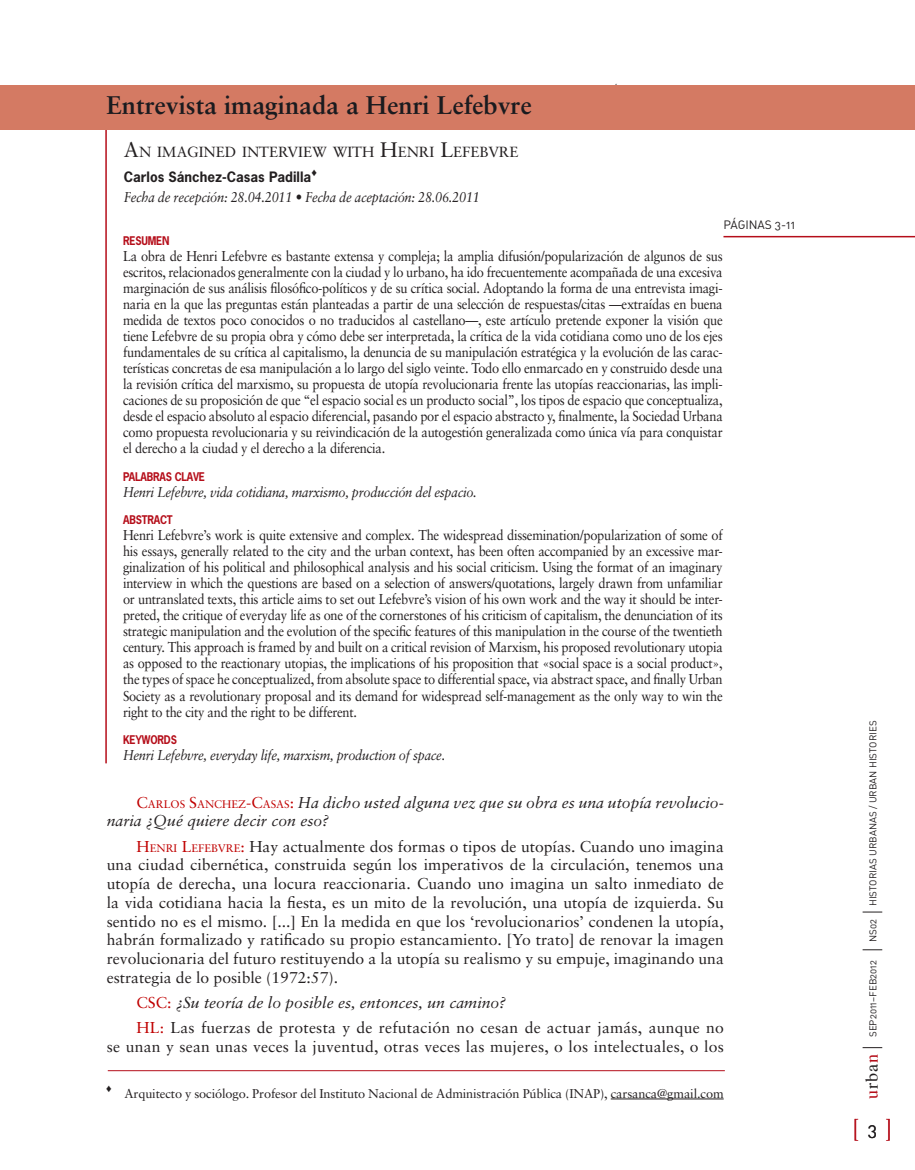
<style>
.page{position:relative;width:915px;height:1170px;background:#fff}
.page>*{position:absolute;margin:0;border:0;box-sizing:border-box;transform-origin:0 0}
.t1{font:700 25.5px "Sabon";color:#1a1b1f}
.t2{font:24px "Sabon";color:#b50e1a;scale:.7 1}
.t3{font:18px "DIN Regular Alternate";color:#231f20}
.t4{font:15.75px/18.8px "Sabon";letter-spacing:.015em;color:#231f20;text-align:justify}
.t5{font:italic 15.75px/18.8px "Sabon";color:#231f20}
.t6{font:14.7px "Sabon";color:#231f20}
.t7{font:14.25px/16px "Sabon";letter-spacing:-.02em;color:#231f20;text-align:justify;scale:.9 1}
.t8{font:italic 14.25px "Sabon";letter-spacing:-.02em;color:#231f20;scale:.9 1}
.t9{font:700 13.5px "News Gothic";color:#231f20}
.t10{font:12.75px "Sabon";letter-spacing:-.01em;color:#231f20}
.t11{font:12px "DIN Regular Alternate";color:#231f20}
.t12{font:700 11.25px "News Gothic";letter-spacing:-.02em;color:#b50e1a;scale:.9 1}
.t13{font:10.8px "Times New Roman";color:#231f20}
.t14{font:9.75px "DIN Regular Alternate";color:#231f20}
.s1{font-size:21px}
.s2{font-style:normal}
.s3{font-style:normal;color:#c00000}
.s4{font-style:normal;font-size:10.95px;color:#c00000}
.s5{color:#c00000}
.s6{font-size:10.95px;color:#c00000}
.s7{font-style:italic}
.s8{font-family:"Times";font-size:18px;color:#b50e1a}
.s9{font-family:"Times";font-size:18px}
</style>
<div class="page">
<svg style="left:862px;top:1047px;width:19px;height:1px"></svg>
<svg style="left:862px;top:949px;width:19px;height:1px"></svg>
<svg style="left:862px;top:911px;width:19px;height:1px"></svg>
<hr style="left:105px;top:101px;width:2px;height:662px;background:#b50e1a">
<hr style="left:723px;top:236px;width:191px;height:1px;background:#b50e1a">
<div style="left:0;top:85px;width:914px;height:44px;background:#d47a63"></div>
<hr style="left:108px;top:1070px;width:616px;height:1px;background:#b50e1a">
<hr style="left:610px;top:1098px;width:113px;height:1px;background:#231f20">
<h1 class="t1" style="left:106px;top:90px;width:427px">Entrevista imaginada a Henri Lefebvre</h1>
<p class="t6" style="left:124px;top:143px;width:396px"><span class="s1">A</span>N IMAGINED INTERVIEW WITH <span class="s1">H</span>ENRI <span class="s1">L</span>EFEBVRE</p>
<p class="t9" style="left:124px;top:168px;width:194px">CARLOS SÁNCHEZ-CASAS PADILLA<sup>♦</sup></p>
<p class="t8" style="left:124px;top:189px;width:397px">Fecha de recepción: 28.04.2011 <span class="s2">•</span> Fecha de aceptación: 28.06.2011</p>
<p class="t12" style="left:123px;top:233px;width:53px">RESUMEN</p>
<p class="t7" style="left:123px;top:248px;width:667px">La obra de Henri Lefebvre es bastante extensa y compleja; la amplia difusión/popularización de algunos de sus escritos, relacionados generalmente con la ciudad y lo urbano, ha ido frecuentemente acompañada de una excesiva marginación de sus análisis filosófico-políticos y de su crítica social. Adoptando la forma de una entrevista imagi&shy;naria en la que las preguntas están planteadas a partir de una selección de respuestas/citas —extraídas en buena medida de textos poco conocidos o no traducidos al castellano—, este artículo pretende exponer la visión que tiene Lefebvre de su propia obra y cómo debe ser interpretada, la crítica de la vida cotidiana como uno de los ejes fundamentales de su crítica al capitalismo, la denuncia de su manipulación estratégica y la evolución de las carac&shy;terísticas concretas de esa manipulación a lo largo del siglo veinte. Todo ello enmarcado en y construido desde una la revisión crítica del marxismo, su propuesta de utopía revolucionaria frente las utopías reaccionarias, las impli&shy;caciones de su proposición de que “el espacio social es un producto social”, los tipos de espacio que conceptualiza, desde el espacio absoluto al espacio diferencial, pasando por el espacio abstracto y, finalmente, la Sociedad Urbana como propuesta revolucionaria y su reivindicación de la autogestión generalizada como única vía para conquistar el derecho a la ciudad y el derecho a la diferencia.</p>
<p class="t12" style="left:123px;top:469px;width:92px">PALABRAS CLAVE</p>
<p class="t8" style="left:123px;top:483px;width:394px">Henri Lefebvre, vida cotidiana, marxismo, producción del espacio.</p>
<p class="t12" style="left:123px;top:512px;width:57px">ABSTRACT</p>
<p class="t7" style="left:123px;top:527px;width:667px">Henri Lefebvre’s work is quite extensive and complex. The widespread dissemination/popularization of some of his essays, generally related to the city and the urban context, has been often accompanied by an excessive mar&shy;ginalization of his political and philosophical analysis and his social criticism. Using the format of an imaginary interview in which the questions are based on a selection of answers/quotations, largely drawn from unfamiliar or untranslated texts, this article aims to set out Lefebvre’s vision of his own work and the way it should be inter&shy;preted, the critique of everyday life as one of the cornerstones of his criticism of capitalism, the denunciation of its strategic manipulation and the evolution of the specific features of this manipulation in the course of the twentieth century. This approach is framed by and built on a critical revision of Marxism, his proposed revolutionary utopia as opposed to the reactionary utopias, the implications of his proposition that «social space is a social product», the types of space he conceptualized, from absolute space to differential space, via abstract space, and finally Urban Society as a revolutionary proposal and its demand for widespread self-management as the only way to win the right to the city and the right to be different.</p>
<p class="t12" style="left:123px;top:732px;width:60px">KEYWORDS</p>
<p class="t8" style="left:123px;top:746px;width:359px">Henri Lefebvre, everyday life, marxism, production of space.</p>
<p class="t11" style="left:723px;top:217px;width:30px">PÁGINAS</p>
<p class="t11" style="left:774px;top:217px;width:22px">3-11</p>
<p class="t5" style="left:107px;top:792px;width:618px;text-indent:30px"><span class="s3">C</span><span class="s4">ARLOS</span> <span class="s3">S</span><span class="s4">ANCHEZ</span><span class="s3">-C</span><span class="s4">ASAS</span><span class="s3">:</span> Ha dicho usted alguna vez que su obra es una utopía revolucio&shy;naria ¿Qué quiere decir con eso?</p>
<p class="t4" style="left:107px;top:836px;width:618px;text-indent:30px"><span class="s5">H</span><span class="s6">ENRI</span> <span class="s5">L</span><span class="s6">EFEBVRE</span><span class="s5">:</span> Hay actualmente dos formas o tipos de utopías. Cuando uno imagina una ciudad cibernética, construida según los imperativos de la circulación, tenemos una utopía de derecha, una locura reaccionaria. Cuando uno imagina un salto inmediato de la vida cotidiana hacia la fiesta, es un mito de la revolución, una utopía de izquierda. Su sentido no es el mismo. [...] En la medida en que los ‘revolucionarios’ condenen la utopía, habrán formalizado y ratificado su propio estancamiento. [Yo trato] de renovar la imagen revolucionaria del futuro restituyendo a la utopía su realismo y su empuje, imaginando una estrategia de lo posible (1972:57).</p>
<p class="t4" style="left:136px;top:989px;width:588px;line-height:25px"><span class="s5">CSC</span><span class="s5">:</span> <span class="s7">¿Su teoría de lo posible es, entonces, un camino?<br></span><span class="s5">HL :</span> Las fuerzas de protesta y de refutación no cesan de actuar jamás, aunque no</p>
<p class="t4" style="left:107px;top:1036px;width:618px">se unan y sean unas veces la juventud, otras veces las mujeres, o los intelectuales, o los</p>
<p class="t13" style="left:106px;top:1080px;width:7px">♦</p>
<p class="t10" style="left:124px;top:1085px;width:600px">Arquitecto y sociólogo. Profesor del Instituto Nacional de Administración Pública (INAP), carsanca@gmail.com</p>
<p class="t14" style="left:866px;top:906px;width:185px;rotate:-90deg">HISTORIAS URBANAS / URBAN HISTORIES</p>
<p class="t14" style="left:866px;top:942px;width:24px;rotate:-90deg">NS02</p>
<p class="t14" style="left:866px;top:1098px;width:140px;rotate:-90deg"><span class="s8">u</span><span class="s9">rba</span><span class="s8">n</span> SEP2011–FE B2012</p>
<h2 class="t2" style="left:853px;top:1113px;width:56px">[ ]</h2>
<p class="t3" style="left:867px;top:1118px;width:11px">3</p>
</div>
